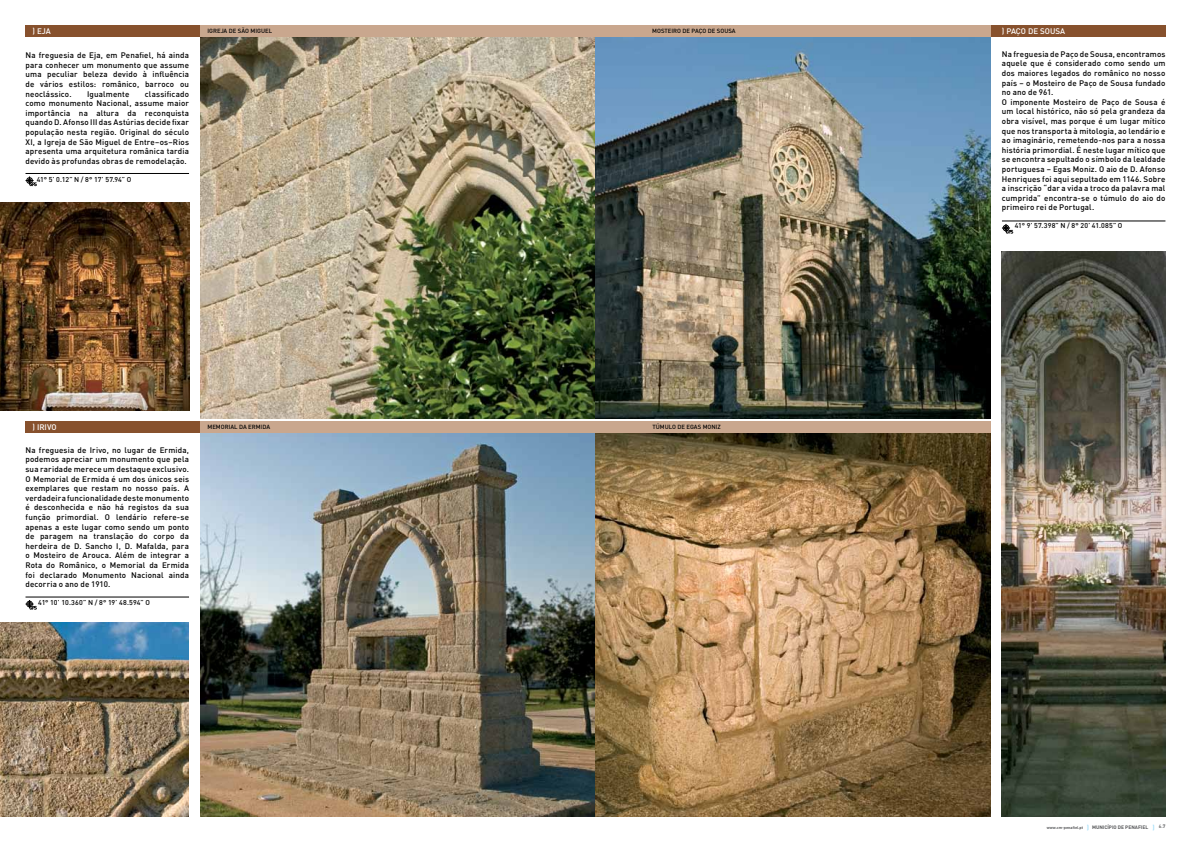
<style>
.page{position:relative;width:1191px;height:842px;background:#fff}
.page>*{position:absolute;margin:0;border:0;box-sizing:border-box;transform-origin:0 0}
.t1{font:500 8px/9.6px "DIN";letter-spacing:.02em;color:#000;text-align:justify}
.t2{font:500 8px "DIN";color:#fff}
.t3{font:500 7px "DIN";letter-spacing:.01em;color:#000}
.t4{font:500 7px "DIN";letter-spacing:.035em;color:#000}
.t5{font:700 6.9px "DIN Pro";color:#a5dff9}
.t6{font:500 6px "DIN";color:#000}
.t7{font:700 4.9px "DIN Pro";color:#58595b}
.t8{font:500 4.9px "DIN";color:#58595b}
.t9{font:700 4px "DIN Pro";color:#58595b}
.s1{font-family:"DIN Pro";font-weight:700}
</style>
<div class="page">
<img style="left:1002px;top:251px;width:163px;height:565px">
<img style="left:0;top:622px;width:188px;height:194px">
<img style="left:0;top:203px;width:189px;height:207px">
<img style="left:200px;top:432px;width:790px;height:384px">
<img style="left:200px;top:37px;width:395px;height:382px">
<img style="left:596px;top:37px;width:394px;height:382px">
<div style="left:26px;top:26px;width:174px;height:11px;background:#87512d"></div>
<div style="left:200px;top:26px;width:395px;height:11px;background:#c9a78e"></div>
<div style="left:200px;top:421px;width:395px;height:11px;background:#c9a78e"></div>
<div style="left:990px;top:26px;width:175px;height:11px;background:#87512d"></div>
<div style="left:595px;top:26px;width:395px;height:11px;background:#c9a78e"></div>
<div style="left:596px;top:421px;width:394px;height:11px;background:#c9a78e"></div>
<hr style="left:26px;top:173px;width:163px;height:1px;background:#000">
<hr style="left:26px;top:597px;width:163px;height:1px;background:#000">
<hr style="left:1002px;top:221px;width:163px;height:1px;background:#000">
<svg style="left:26px;top:176px;width:11px;height:10px"></svg>
<svg style="left:26px;top:600px;width:11px;height:10px"></svg>
<svg style="left:1002px;top:224px;width:11px;height:10px"></svg>
<div style="left:26px;top:421px;width:174px;height:11px;background:#87512d"></div>
<p class="t2" style="left:33px;top:26px;width:20px">) EJA</p>
<p class="t6" style="left:207px;top:27px;width:66px">IGREJA DE SÃO MIGUEL</p>
<p class="t1" style="left:26px;top:50px;width:165px">Na freguesia de Eja, em Penafiel, há ainda para conhecer um monumento que assume uma peculiar beleza devido à influência de vários estilos: românico, barroco ou neoclássico.</p>
<p class="t1" style="left:26px;top:89px;width:165px;text-indent:119px">classificado como monumento Nacional, assume maior importância na altura da reconquista quando D. Afonso III das Astúrias decide fixar população nesta região. Original do século XI, a Igreja de São Miguel de Entre–os–Rios apresenta uma arquitetura românica tardia devido às profundas obras de remodelação.</p>
<p class="t3" style="left:37px;top:175px;width:96px">41° 5’ 0.12” N / 8° 17’ 57.94” O</p>
<p class="t1" style="left:87px;top:89px;width:44px">Igualmente</p>
<p class="t2" style="left:33px;top:421px;width:25px">) IRIVO</p>
<p class="t1" style="left:26px;top:445px;width:165px">Na freguesia de Irivo, no lugar de Ermida, podemos apreciar um monumento que pela sua raridade merece um destaque exclusivo.<br>O Memorial de Ermida é um dos únicos seis exemplares que restam no nosso país. A verdadeira funcionalidade deste monumento é desconhecida e não há registos da sua função primordial. O lendário refere-se apenas a este lugar como sendo um ponto de paragem na translação do corpo da herdeira de D. Sancho I, D. Mafalda, para o Mosteiro de Arouca. Além de integrar a Rota do Românico, o Memorial da Ermida foi declarado Monumento Nacional ainda decorria o ano de 1910.</p>
<p class="t3" style="left:38px;top:598px;width:113px">41° 10’ 10.360” N / 8° 19’ 48.594” O</p>
<p class="t6" style="left:207px;top:423px;width:64px">MEMORIAL DA ERMIDA</p>
<p class="t6" style="left:652px;top:27px;width:85px">MOSTEIRO DE PAÇO DE SOUSA</p>
<p class="t2" style="left:1002px;top:26px;width:65px">) PAÇO DE SOUSA</p>
<p class="t6" style="left:652px;top:423px;width:70px">TÚMULO DE EGAS MONIZ</p>
<p class="t1" style="left:1002px;top:49px;width:165px;text-align:left">Na freguesia de Paço de Sousa, encontramos aquele que é considerado como sendo um dos maiores legados do românico no nosso país – o Mosteiro de Paço de Sousa fundado no ano de 961.<br>O imponente Mosteiro de Paço de Sousa é um local histórico, não só pela grandeza da obra visível, mas porque é um lugar mítico que nos transporta à mitologia, ao lendário e ao imaginário, remetendo-nos para a nossa história primordial. É neste lugar mítico que se encontra sepultado o símbolo da lealdade portuguesa – Egas Moniz. O aio de D. Afonso Henriques foi aqui sepultado em 1146. Sobre a inscrição “dar a vida a troco da palavra mal cumprida” encontra-se o túmulo do aio do primeiro rei de Portugal.</p>
<p class="t4" style="left:1014px;top:221px;width:109px">41° 9’ 57.398” N / 8° 20’ 41.085” O</p>
<p class="t7" style="left:1092px;top:824px;width:58px">MUNICÍPIO DE PENAFIEL</p>
<p class="t8" style="left:1158px;top:823px;width:8px">6.<span class="s1">7</span></p>
<p class="t9" style="left:1046px;top:825px;width:38px">www.cm-penafiel.pt</p>
<p class="t5" style="left:1152px;top:823px;width:4px">)</p>
<p class="t5" style="left:1086px;top:823px;width:4px">)</p>
</div>
